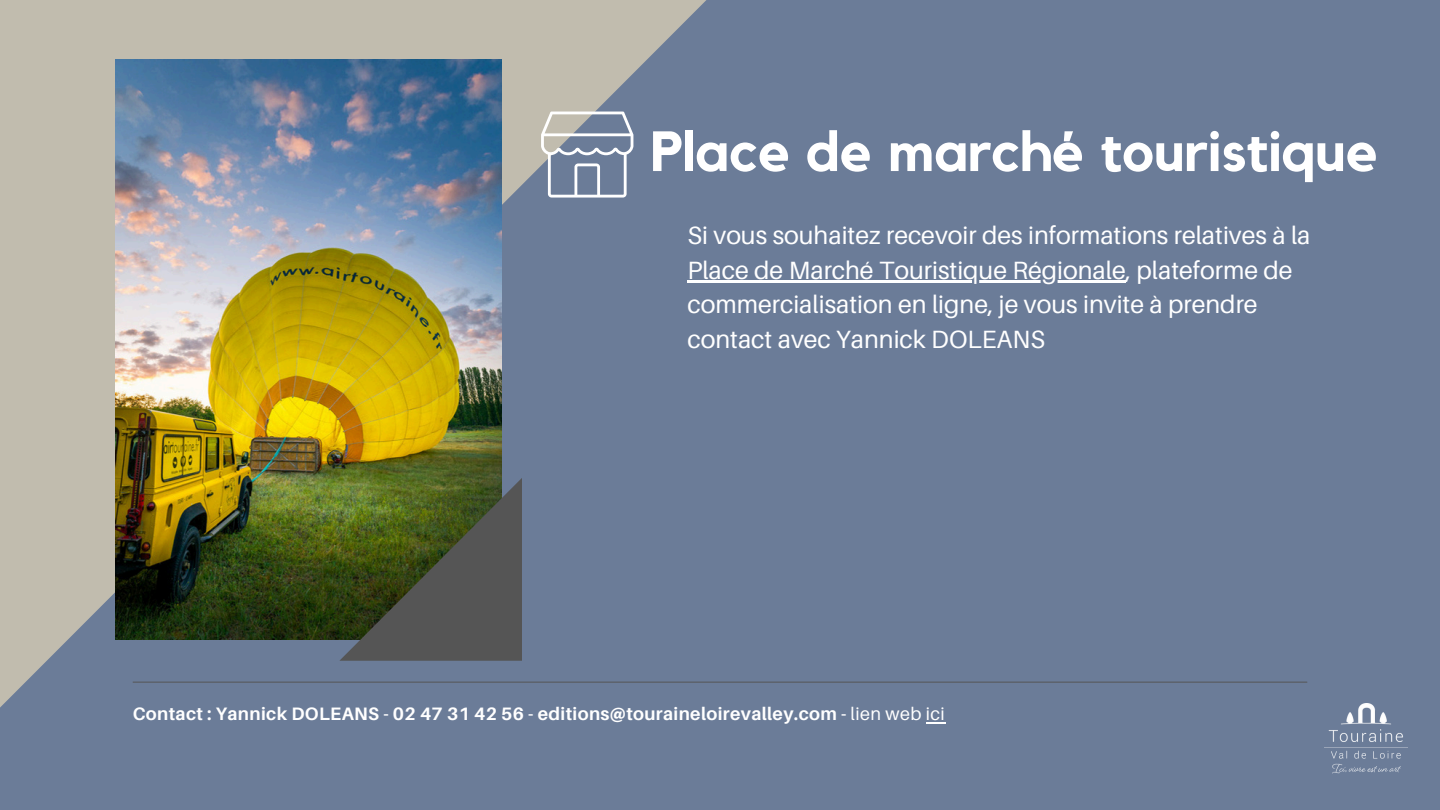
<style>
.page{position:relative;width:1440px;height:810px;background:#6b7c98}
.page>*{position:absolute;margin:0;border:0;box-sizing:border-box;transform-origin:0 0}
.t1{font:700 56px "Kollektif";color:#fff}
.t2{font:25px/34.5px "Aileron";color:#fff}
.t3{font:700 18px "Aileron";letter-spacing:.02em;color:#fff}
.s1{font-weight:400}
</style>
<div class="page">
<svg style="left:0;top:0;width:707px;height:708px"></svg>
<hr style="left:133px;top:682px;width:1174px;height:1px;background:#555">
<img style="left:116px;top:60px;width:386px;height:579px">
<svg style="left:339px;top:478px;width:183px;height:183px"></svg>
<img style="left:1325px;top:703px;width:82px;height:71px">
<svg style="left:541px;top:112px;width:92px;height:86px"></svg>
<hr style="left:688px;top:280px;width:438px;height:2px;background:#fff">
<svg style="left:926px;top:722px;width:19px;height:1px"></svg>
<p class="t1" style="left:650px;top:126px;width:730px">Place de marché touristique</p>
<h1 class="t2" style="left:688px;top:218px;width:625px">Si vous souhaitez recevoir des informations relatives à la</h1>
<h2 class="t2" style="left:688px;top:252px;width:607px">Place de Marché Touristique Régionale, plateforme de commercialisation en ligne, je vous invite à prendre contact avec Yannick DOLEANS</h2>
<p class="t3" style="left:133px;top:703px;width:814px">Contact : Yannick DOLEANS - 02 47 31 42 56 - editions@touraineloirevalley.com - <span class="s1">lien web ici</span></p>
</div>
